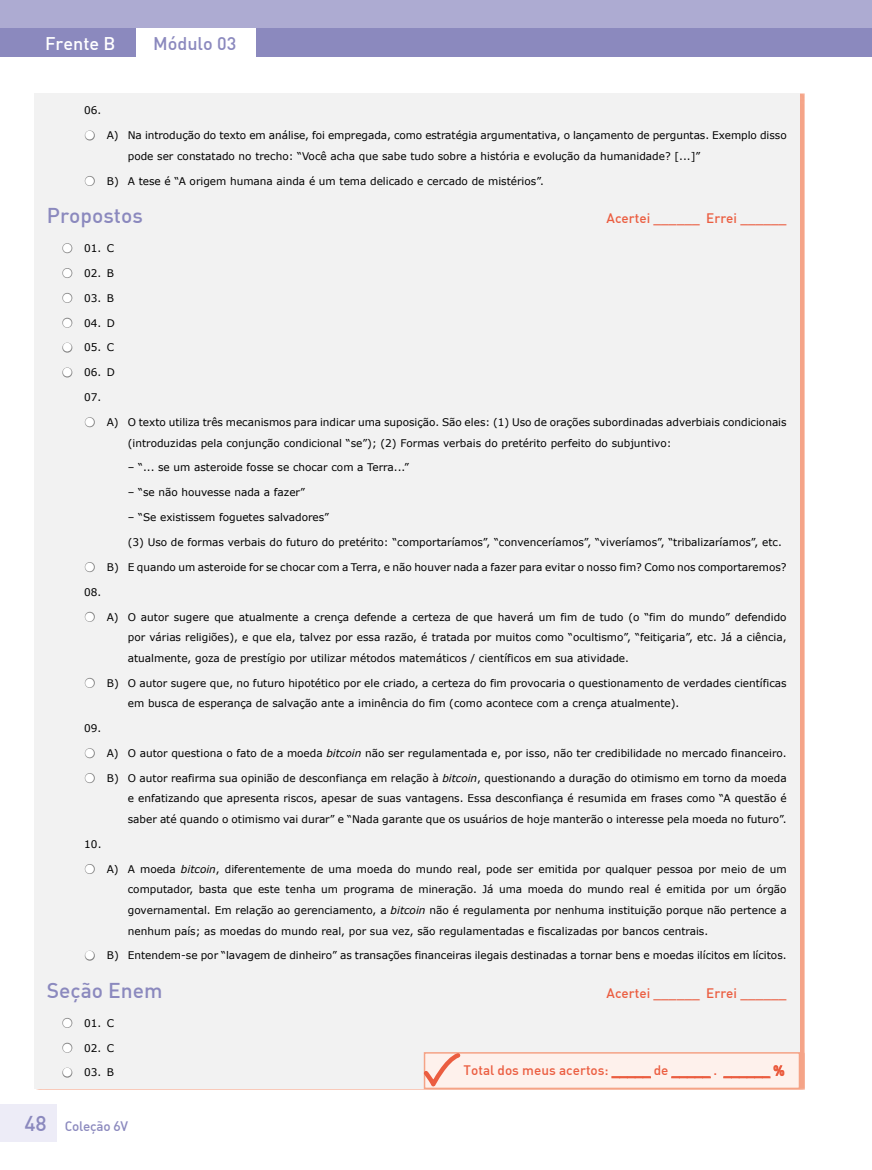
<style>
.page{position:relative;width:872px;height:1170px;background:#fff}
.page>*{position:absolute;margin:0;border:0;box-sizing:border-box;transform-origin:0 0}
.t1{font:500 21px "DIN";color:#8b89be}
.t2{font:500 18px "DIN";color:#8b89be}
.t3{font:500 18px "DIN";color:#fff}
.t4{font:500 13.5px "DIN";color:#eb5d40}
.t5{font:500 13.5px "DIN Alternate";letter-spacing:-.02em;color:#8b89be}
.t6{font:10.5px/20.5px "Verdana";color:#000}
.s1{color:#878787}
.s2{font-style:italic}
.s3{font-family:"DIN";font-size:21px}
</style>
<div class="page">
<div style="left:0;top:28px;width:136px;height:28px;background:#8b89be"></div>
<div style="left:256px;top:28px;width:616px;height:28px;background:#8b89be"></div>
<div style="left:0;top:0;width:872px;height:28px;background:#adabd2"></div>
<div style="left:0;top:1104px;width:57px;height:37px;background:#edecf7"></div>
<div style="left:34px;top:94px;width:765px;height:995px;background:#f2f2f2"></div>
<div style="left:424px;top:1052px;width:375px;height:36px;background:#fef1ec"></div>
<div style="left:424px;top:1051px;width:376px;height:38px;border:2px solid #f5a386"></div>
<svg style="left:421px;top:1051px;width:43px;height:39px"></svg>
<h2 class="t3" style="left:45px;top:32px;width:72px">Frente B</h2>
<h2 class="t2" style="left:153px;top:32px;width:85px">Módulo 03</h2>
<p class="t6" style="left:84px;top:100px;width:19px">06.</p>
<p class="t6" style="left:128px;top:125px;width:660px;text-indent:-44px"><span class="s1">•</span> A) Na introdução do texto em análise, foi empregada, como estratégia argumentativa, o lançamento de perguntas. Exemplo disso pode ser constatado no trecho: “Você acha que sabe tudo sobre a história e evolução da humanidade? [...]”</p>
<p class="t6" style="left:84px;top:170px;width:461px"><span class="s1">•</span> B) A tese é “A origem humana ainda é um tema delicado e cercado de mistérios”.</p>
<h1 class="t1" style="left:47px;top:202px;width:98px">Propostos</h1>
<p class="t4" style="left:606px;top:209px;width:181px">Acertei ______ Errei ______</p>
<p class="t6" style="left:62px;top:238px;width:54px"><span class="s1">•</span> 01. C</p>
<p class="t6" style="left:62px;top:262px;width:54px"><span class="s1">•</span> 02. B</p>
<p class="t6" style="left:62px;top:287px;width:54px"><span class="s1">•</span> 03. B</p>
<p class="t6" style="left:62px;top:312px;width:55px"><span class="s1">•</span> 04. D</p>
<p class="t6" style="left:62px;top:337px;width:54px"><span class="s1">•</span> 05. C</p>
<p class="t6" style="left:62px;top:362px;width:55px"><span class="s1">•</span> 06. D</p>
<p class="t6" style="left:84px;top:387px;width:19px">07.</p>
<p class="t6" style="left:128px;top:412px;width:660px;text-indent:-44px"><span class="s1">•</span> A) O texto utiliza três mecanismos para indicar uma suposição. São eles: (1) Uso de orações subordinadas adverbiais condicionais (introduzidas pela conjunção condicional “se”); (2) Formas verbais do pretérito perfeito do subjuntivo:</p>
<p class="t6" style="left:128px;top:457px;width:283px">– “... se um asteroide fosse se chocar com a Terra...”</p>
<p class="t6" style="left:128px;top:482px;width:179px">– “se não houvesse nada a fazer”</p>
<p class="t6" style="left:128px;top:507px;width:203px">– “Se existissem foguetes salvadores”</p>
<p class="t6" style="left:128px;top:531px;width:655px">(3) Uso de formas verbais do futuro do pretérito: “comportaríamos”, “convenceríamos”, “viveríamos”, “tribalizaríamos”, etc.</p>
<p class="t6" style="left:84px;top:556px;width:704px"><span class="s1">•</span> B) E quando um asteroide for se chocar com a Terra, e não houver nada a fazer para evitar o nosso fim? Como nos comportaremos?</p>
<p class="t6" style="left:84px;top:581px;width:19px">08.</p>
<p class="t6" style="left:128px;top:606px;width:660px;text-align:justify;text-indent:-44px"><span class="s1">•</span> A) O autor sugere que atualmente a crença defende a certeza de que haverá um fim de tudo (o “fim do mundo” defendido por várias religiões), e que ela, talvez por essa razão, é tratada por muitos como “ocultismo”, “feitiçaria”, etc. Já a ciência, atualmente, goza de prestígio por utilizar métodos matemáticos / científicos em sua atividade.</p>
<p class="t6" style="left:128px;top:672px;width:660px;text-indent:-44px"><span class="s1">•</span> B) O autor sugere que, no futuro hipotético por ele criado, a certeza do fim provocaria o questionamento de verdades científicas em busca de esperança de salvação ante a iminência do fim (como acontece com a crença atualmente).</p>
<p class="t6" style="left:84px;top:717px;width:19px">09.</p>
<p class="t6" style="left:84px;top:742px;width:704px"><span class="s1">•</span> A) O autor questiona o fato de a moeda <span class="s2">bitcoin</span> não ser regulamentada e, por isso, não ter credibilidade no mercado financeiro.</p>
<p class="t6" style="left:128px;top:767px;width:660px;text-align:justify;text-indent:-44px"><span class="s1">•</span> B) O autor reafirma sua opinião de desconfiança em relação à <span class="s2">bitcoin</span>, questionando a duração do otimismo em torno da moeda e enfatizando que apresenta riscos, apesar de suas vantagens. Essa desconfiança é resumida em frases como “A questão é saber até quando o otimismo vai durar” e “Nada garante que os usuários de hoje manterão o interesse pela moeda no futuro”.</p>
<p class="t6" style="left:84px;top:833px;width:19px">10.</p>
<p class="t6" style="left:128px;top:858px;width:660px;text-align:justify;text-indent:-43px"><span class="s1">•</span> A) A moeda <span class="s2">bitcoin</span>, diferentemente de uma moeda do mundo real, pode ser emitida por qualquer pessoa por meio de um computador, basta que este tenha um programa de mineração. Já uma moeda do mundo real é emitida por um órgão governamental. Em relação ao gerenciamento, a <span class="s2">bitcoin</span> não é regulamenta por nenhuma instituição porque não pertence a nenhum país; as moedas do mundo real, por sua vez, são regulamentadas e fiscalizadas por bancos centrais.</p>
<p class="t6" style="left:84px;top:945px;width:704px"><span class="s1">•</span> B) Entendem-se por “lavagem de dinheiro” as transações financeiras ilegais destinadas a tornar bens e moedas ilícitos em lícitos.</p>
<h1 class="t1" style="left:47px;top:976px;width:117px">Seção Enem</h1>
<p class="t4" style="left:606px;top:983px;width:181px">Acertei ______ Errei ______</p>
<p class="t6" style="left:62px;top:1012px;width:54px"><span class="s1">•</span> 01. C</p>
<p class="t6" style="left:62px;top:1037px;width:54px"><span class="s1">•</span> 02. C</p>
<p class="t6" style="left:62px;top:1062px;width:54px"><span class="s1">•</span> 03. B</p>
<p class="t4" style="left:463px;top:1061px;width:322px">Total dos meus acertos: _____ de _____ . ______ %</p>
<p class="t5" style="left:24px;top:1117px;width:105px"><span class="s3">48</span> Coleção 6V</p>
</div>
